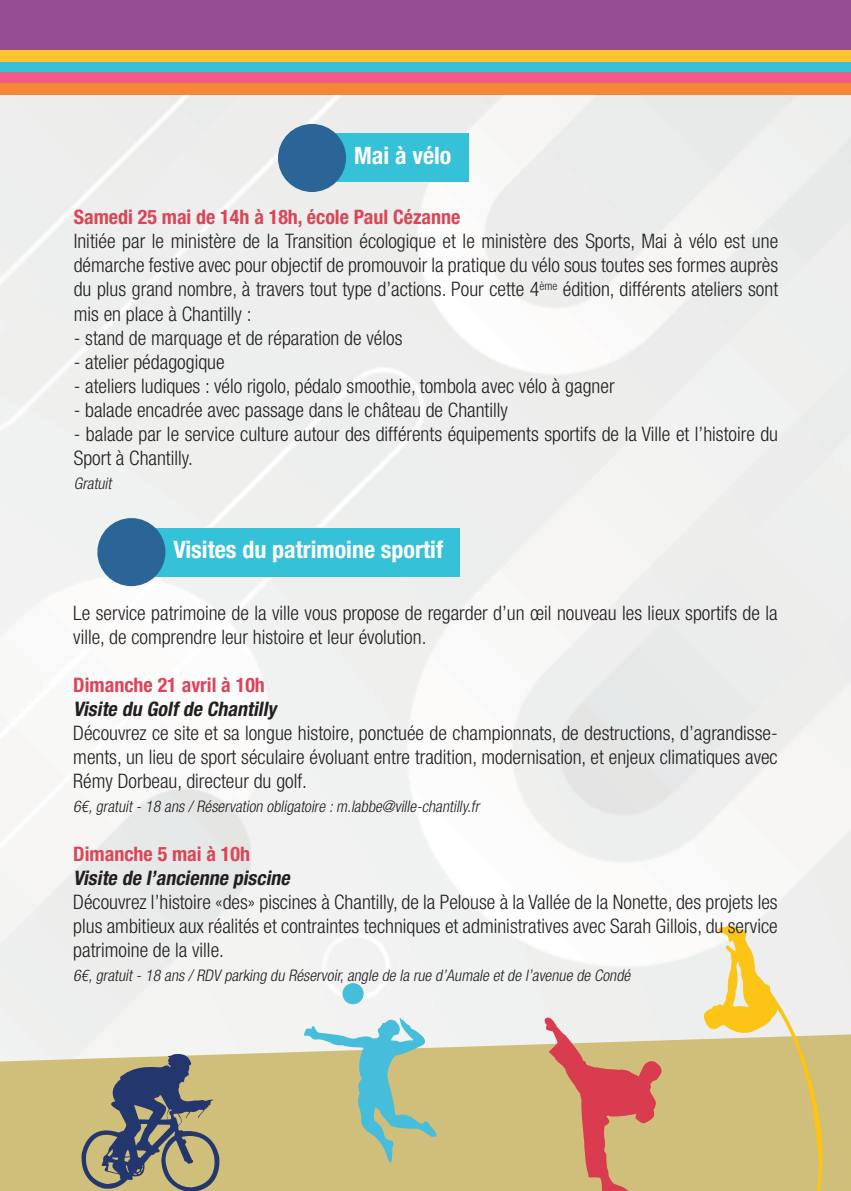
<style>
.page{position:relative;width:851px;height:1191px;background:#fff}
.page>*{position:absolute;margin:0;border:0;box-sizing:border-box;transform-origin:0 0}
.t1{font:700 condensed 24px "Helvetica Neue";color:#fff}
.t2{font:300 condensed 20px/24px "Helvetica Neue";color:#231f20;text-align:justify}
.t3{font:700 condensed 20px "Helvetica Neue";color:#db4557}
.t4{font:italic 700 condensed 20px "Helvetica Neue";color:#231f20}
.t5{font:italic 300 condensed 16px "Helvetica Neue";color:#231f20}
</style>
<div class="page">
<img style="left:0;top:95px;width:850px;height:939px">
<svg style="left:0;top:1034px;width:850px;height:157px;background:#d4c68a"></svg>
<svg style="left:303px;top:1013px;width:141px;height:161px;background:#b8c6a1"></svg>
<div style="left:342px;top:983px;width:21px;height:21px;background:#45bddb;border-radius:50%"></div>
<svg style="left:79px;top:1052px;width:145px;height:139px;background:#938f79"></svg>
<svg style="left:701px;top:923px;width:127px;height:268px;background:#dfce92"></svg>
<div style="left:0;top:0;width:850px;height:56px;background:#974d91"></div>
<div style="left:0;top:62px;width:850px;height:12px;background:#35c1d8"></div>
<div style="left:0;top:73px;width:850px;height:11px;background:#f05a88"></div>
<div style="left:0;top:84px;width:850px;height:11px;background:#f58836"></div>
<div style="left:0;top:51px;width:850px;height:11px;background:#fec430"></div>
<svg style="left:543px;top:1016px;width:119px;height:175px;background:#d69d7d"></svg>
<div style="left:331px;top:134px;width:138px;height:48px;background:#35c1d8"></div>
<div style="left:278px;top:124px;width:68px;height:68px;background:#2b6597;border-radius:50%"></div>
<div style="left:151px;top:528px;width:309px;height:48px;background:#35c1d8"></div>
<div style="left:97px;top:518px;width:68px;height:68px;background:#2b6597;border-radius:50%"></div>
<p class="t1" style="left:354px;top:140px;width:99px">Mai à vélo</p>
<p class="t3" style="left:74px;top:205px;width:388px">Samedi 25 mai de 14h à 18h, école Paul Cézanne</p>
<p class="t2" style="left:74px;top:229px;width:705px">Initiée par le ministère de la Transition écologique et le ministère des Sports, Mai à vélo est une démarche festive avec pour objectif de promouvoir la pratique du vélo sous toutes ses formes auprès du plus grand nombre, à travers tout type d’actions. Pour cette 4<sup>ème</sup> édition, différents ateliers sont mis en place à Chantilly :</p>
<p class="t2" style="left:74px;top:325px;width:330px">- stand de marquage et de réparation de vélos</p>
<p class="t2" style="left:74px;top:349px;width:152px">- atelier pédagogique</p>
<p class="t2" style="left:74px;top:373px;width:542px">- ateliers ludiques : vélo rigolo, pédalo smoothie, tombola avec vélo à gagner</p>
<p class="t2" style="left:74px;top:397px;width:435px">- balade encadrée avec passage dans le château de Chantilly</p>
<p class="t2" style="left:74px;top:421px;width:705px">- balade par le service culture autour des différents équipements sportifs de la Ville et l’histoire du<br>Sport à Chantilly.</p>
<p class="t5" style="left:74px;top:474px;width:42px">Gratuit</p>
<p class="t1" style="left:173px;top:534px;width:271px">Visites du patrimoine sportif</p>
<p class="t2" style="left:73px;top:601px;width:705px">Le service patrimoine de la ville vous propose de regarder d’un œil nouveau les lieux sportifs de la ville, de comprendre leur histoire et leur évolution.</p>
<p class="t3" style="left:73px;top:673px;width:193px">Dimanche 21 avril à 10h</p>
<p class="t4" style="left:73px;top:697px;width:209px">Visite du Golfde Chantilly</p>
<p class="t2" style="left:73px;top:721px;width:705px">Découvrez ce site et sa longue histoire, ponctuée de championnats, de destructions, d’agrandisse&shy;ments, un lieu de sport séculaire évoluant entre tradition, modernisation, et enjeux climatiques avec Rémy Dorbeau, directeur du golf.</p>
<p class="t5" style="left:73px;top:797px;width:410px">6€,gratuit-18 ans /Réservation obligatoire :m.labbe@ville-chantilly.fr</p>
<p class="t3" style="left:73px;top:841px;width:178px">Dimanche 5 mai à 10h</p>
<p class="t4" style="left:73px;top:865px;width:222px">Visite de l’ancienne piscine</p>
<p class="t2" style="left:73px;top:889px;width:705px">Découvrez l’histoire «des» piscines à Chantilly, de la Pelouse à la Vallée de la Nonette, des projets les plus ambitieux aux réalités et contraintes techniques et administratives avec Sarah Gillois, du service patrimoine de la ville.</p>
<p class="t5" style="left:73px;top:965px;width:561px">6€,gratuit-18 ans /RDV parking du Réservoir,angle de la rue d’Aumale etde l’avenue de Condé</p>
</div>
